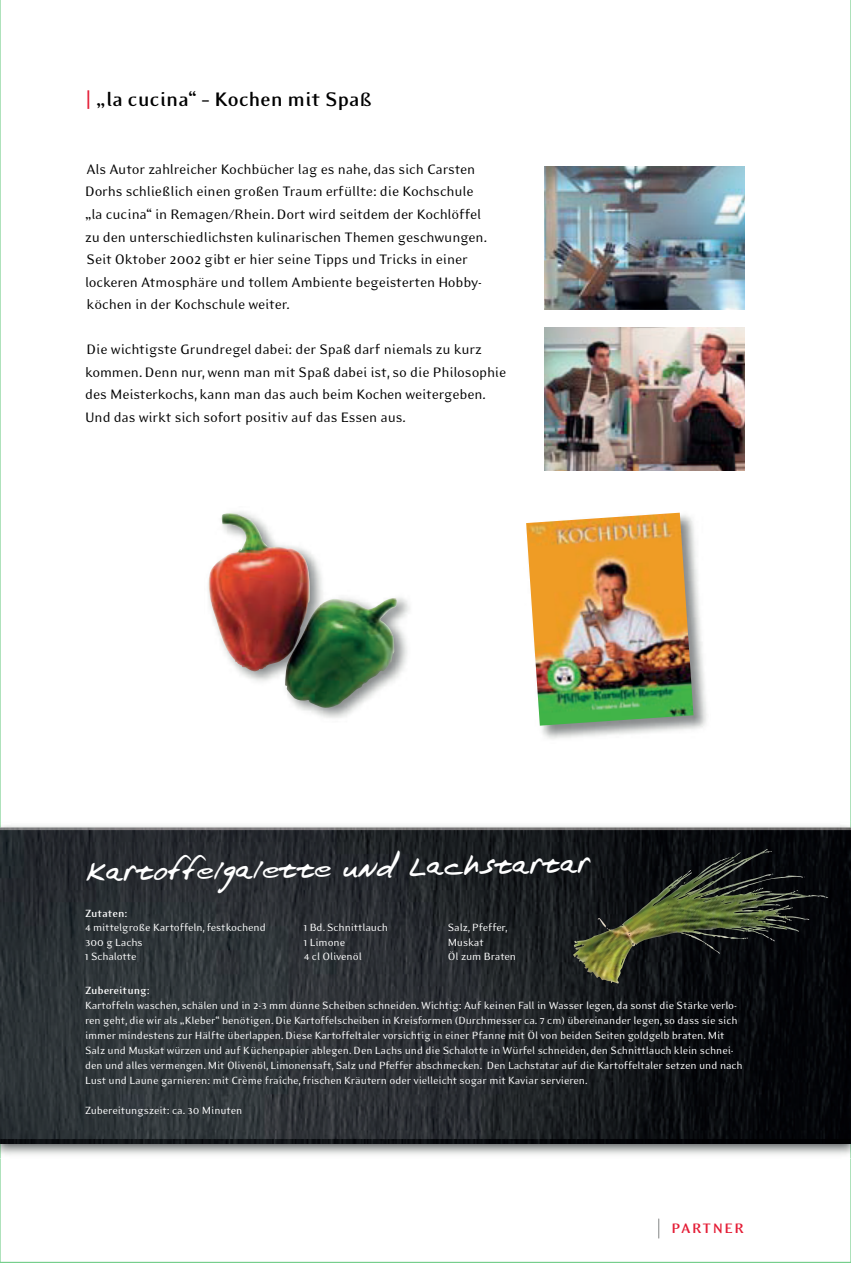
<style>
.page{position:relative;width:851px;height:1263px;background:#fff}
.page>*{position:absolute;margin:0;border:0;box-sizing:border-box;transform-origin:0 0}
.t1{font:30px "Lennox Script";color:#fff}
.t2{font:700 22.5px "Eidetic Modern I";letter-spacing:-.01em;color:#000001}
.t3{font:15.75px/22.5px "Eidetic Modern I";letter-spacing:-.015em;color:#000001}
.t4{font:700 15.75px "Eidetic Modern I";letter-spacing:.09em;color:#e41c35}
.t5{font:12px/14.4px "Eidetic Modern I";letter-spacing:-.01em;color:#fff}
.t6{font:700 12px "Eidetic Modern I";letter-spacing:-.01em;color:#fff}
.s1{color:#e41c35}
</style>
<div class="page">
<img style="left:0;top:821px;width:850px;height:337px">
<img style="left:544px;top:167px;width:200px;height:142px">
<img style="left:231px;top:511px;width:179px;height:207px">
<img style="left:208px;top:513px;width:189px;height:196px">
<img style="left:573px;top:852px;width:170px;height:129px">
<img style="left:544px;top:328px;width:200px;height:143px">
<img style="left:542px;top:512px;width:165px;height:227px">
<img style="left:526px;top:513px;width:167px;height:213px">
<svg style="left:658px;top:1218px;width:1px;height:20px"></svg>
<h2 class="t2" style="left:85px;top:87px;width:288px"><span class="s1">|</span> „la cucina“ – Kochen mit Spaß</h2>
<p class="t3" style="left:85px;top:158px;width:403px">Als Autor zahlreicher Kochbücher lag es nahe, das sich Carsten Dorhs schließlich einen großen Traum erfüllte: die Kochschule „la cucina“ in Remagen/Rhein. Dort wird seitdem der Kochlöffel zu den unterschiedlichsten kulinarischen Themen geschwungen.<br>Seit Oktober 2002 gibt er hier seine Tipps und Tricks in einer lockeren Atmosphäre und tollem Ambiente begeisterten Hobby&shy;köchen in der Kochschule weiter.</p>
<p class="t3" style="left:85px;top:338px;width:423px">Die wichtigste Grundregel dabei: der Spaß darf niemals zu kurz kommen. Denn nur, wenn man mit Spaß dabei ist, so die Philosophie des Meisterkochs, kann man das auch beim Kochen weitergeben.<br>Und das wirkt sich sofort positiv auf das Essen aus.</p>
<h1 class="t1" style="left:84px;top:850px;width:507px;rotate:-1deg">Kartoffelgalette und Lachstartar</h1>
<p class="t6" style="left:85px;top:907px;width:44px">Zutaten:</p>
<p class="t5" style="left:85px;top:920px;width:182px">4 mittelgroße Kartoffeln, festkochend<br>300 g Lachs<br>1 Schalotte</p>
<p class="t6" style="left:85px;top:984px;width:66px">Zubereitung:</p>
<p class="t5" style="left:85px;top:998px;width:659px;line-height:15px">Kartoffeln waschen, schälen und in 2-3 mm dünne Scheiben schneiden. Wichtig: Auf keinen Fall in Wasser legen, da sonst die Stärke verlo&shy;ren geht, die wir als „Kleber“ benötigen. Die Kartoffelscheiben in Kreisformen (Durchmesser ca. 7 cm) übereinander legen, so dass sie sich immer mindestens zur Hälfte überlappen. Diese Kartoffeltaler vorsichtig in einer Pfanne mit Öl von beiden Seiten goldgelb braten. Mit Salz und Muskat würzen und auf Küchenpapier ablegen. Den Lachs und die Schalotte in Würfel schneiden, den Schnittlauch klein schnei&shy;den und alles vermengen. Mit Olivenöl, Limonensaft, Salz und Pfeffer abschmecken. Den Lachstatar auf die Kartoffeltaler setzen und nach Lust und Laune garnieren: mit Crème fraîche, frischen Kräutern oder vielleicht sogar mit Kaviar servieren.</p>
<p class="t5" style="left:85px;top:1103px;width:159px">Zubereitungszeit: ca. 30 Minuten</p>
<p class="t5" style="left:303px;top:920px;width:86px">1 Bd. Schnittlauch<br>1 Limone<br>4 cl Olivenöl</p>
<p class="t5" style="left:448px;top:920px;width:70px">Salz, Pfeffer,<br>Muskat<br>Öl zum Braten</p>
<h3 class="t4" style="left:671px;top:1220px;width:74px">PARTNER</h3>
</div>
